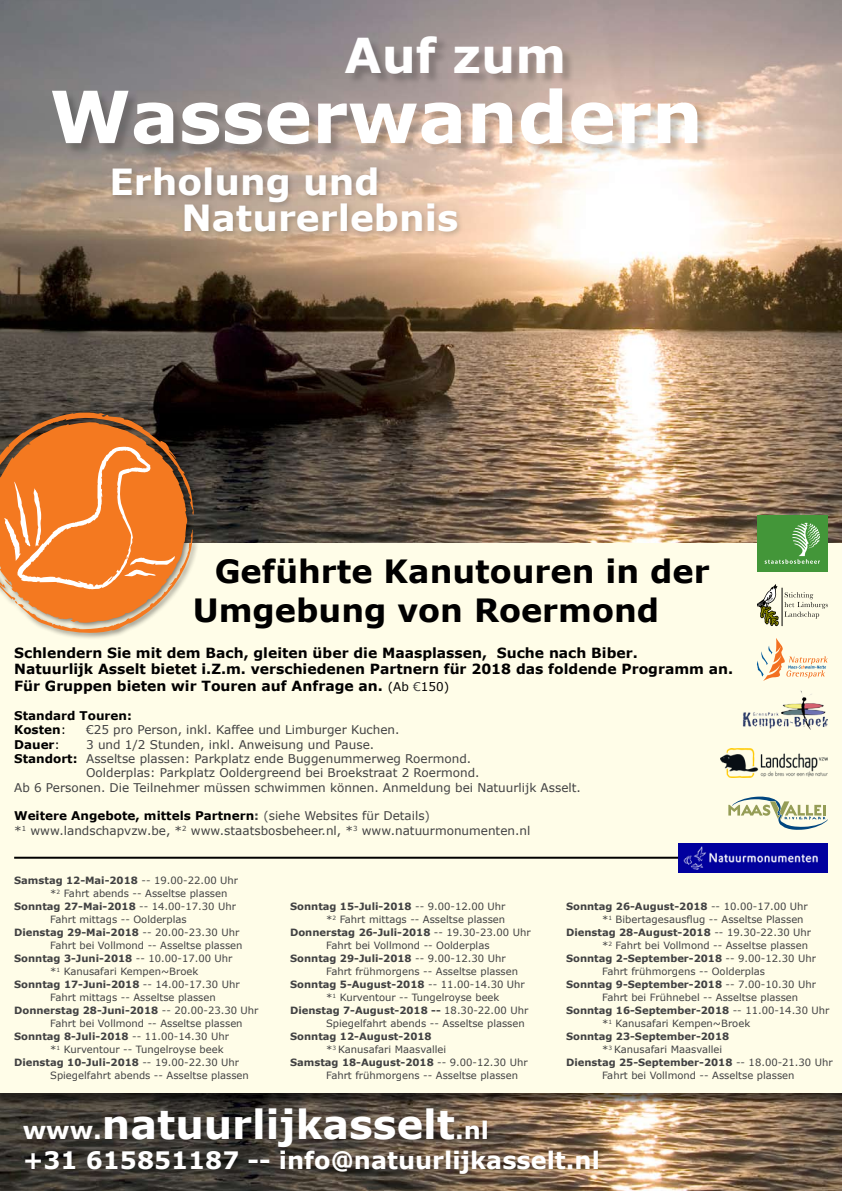
<style>
.page{position:relative;width:842px;height:1191px;background:#fff}
.page>*{position:absolute;margin:0;border:0;box-sizing:border-box;transform-origin:0 0}
.t1{font:700 72px "Verdana";color:#fff}
.t2{font:700 48px "Verdana";color:#fff}
.t3{font:700 40px "Verdana";color:#fff}
.t4{font:700 36px/36px "Verdana";color:#fff}
.t5{font:700 32px/38.4px "Verdana";color:#000}
.t6{font:700 24px "Verdana";color:#fff}
.t7{font:700 14px/16.8px "Verdana";color:#000}
.t8{font:12px/14.4px "Verdana";color:#414142}
.t9{font:700 12px/14.4px "Verdana";color:#000}
.t10{font:700 10px "Verdana";color:#414142}
.t11{font:10px "Verdana";color:#414142}
.s1{font-weight:400;font-size:12px}
.s2{font-weight:400;font-size:12px;color:#414142}
.s3{font-weight:400}
.s4{font-weight:700;color:#000}
.s5{font-weight:700}
.s6{color:#555658}
.s7{font-size:24px}
</style>
<div class="page">
<img style="left:0;top:1115px;width:842px;height:76px">
<img style="left:0;top:0;width:842px;height:543px">
<div style="left:0;top:544px;width:842px;height:571px;background:#000;opacity:.6"></div>
<div style="left:0;top:543px;width:842px;height:549px;background:#fffde8"></div>
<svg style="left:757px;top:584px;width:71px;height:42px"></svg>
<div style="left:757px;top:515px;width:71px;height:56px;background:#439639"></div>
<svg style="left:765px;top:523px;width:55px;height:41px"></svg>
<div style="left:0;top:409px;width:206px;height:237px;background:#000;opacity:.5"></div>
<svg style="left:0;top:412px;width:194px;height:222px"></svg>
<svg style="left:0;top:420px;width:189px;height:203px;background:#e2843f"></svg>
<div style="left:20px;top:1105px;width:652px;height:86px;background:#000;opacity:.15"></div>
<hr style="left:14px;top:856px;width:814px;height:2px;background:#000">
<svg style="left:757px;top:638px;width:71px;height:43px"></svg>
<img style="left:743px;top:690px;width:85px;height:40px">
<img style="left:678px;top:844px;width:150px;height:28px">
<img style="left:720px;top:749px;width:108px;height:28px">
<svg style="left:728px;top:796px;width:100px;height:34px"></svg>
<div style="left:53px;top:90px;width:789px;height:114px;background:#000;opacity:.2"></div>
<div style="left:109px;top:164px;width:655px;height:157px;background:#000;opacity:.2"></div>
<div style="left:347px;top:37px;width:345px;height:81px;background:#000;opacity:.2"></div>
<h2 class="t2" style="left:344px;top:21px;width:223px">Auf zum</h2>
<h1 class="t1" style="left:50px;top:66px;width:655px">Wasserwandern</h1>
<h3 class="t4" style="left:181px;top:163px;width:278px;text-indent:-72px">Erholung und<br>Naturerlebnis</h3>
<h3 class="t5" style="left:193px;top:552px;width:518px;text-indent:22px">Geführte Kanutouren in der<br>Umgebung von Roermond</h3>
<h3 class="t7" style="left:14px;top:643px;width:720px">Schlendern Sie mit dem Bach, gleiten über die Maasplassen, Suche nach Biber.<br>Natuurlijk Asselt bietet i.Z.m. verschiedenen Partnern für 2018 das foldende Programm an.<br>Für Gruppen bieten wir Touren auf Anfrage an. <span class="s1">(Ab</span> <span class="s2">€</span><span class="s1">150)</span></h3>
<p class="t9" style="left:14px;top:708px;width:119px">Standard Touren:<br>Kosten<span class="s3">:</span></p>
<p class="t8" style="left:86px;top:722px;width:315px">€25 pro Person, inkl. Kaffee und Limburger Kuchen.</p>
<p class="t9" style="left:14px;top:736px;width:47px">Dauer<span class="s3">:</span></p>
<p class="t8" style="left:86px;top:737px;width:289px">3 und 1/2 Stunden, inkl. Anweisung und Pause.</p>
<p class="t8" style="left:14px;top:751px;width:458px"><span class="s4">Standort:</span> Asseltse plassen: Parkplatz ende Buggenummerweg Roermond.</p>
<p class="t8" style="left:86px;top:765px;width:395px">Oolderplas: Parkplatz Ooldergreend bei Broekstraat 2 Roermond.</p>
<p class="t8" style="left:14px;top:780px;width:568px">Ab 6 Personen. Die Teilnehmer müssen schwimmen können. Anmeldung bei Natuurlijk Asselt.</p>
<p class="t8" style="left:14px;top:808px;width:518px"><span class="s4">Weitere Angebote, mittels Partnern</span><span class="s5">:</span> <span class="s6">(</span>siehe Websites für Details<span class="s6">)<br></span>*<sup>1</sup> www.landschapvzw.be, *<sup>2</sup> www.staatsbosbeheer.nl, *<sup>3</sup> www.natuurmonumenten.nl</p>
<p class="t10" style="left:14px;top:873px;width:226px">Samstag 12-Mai-2018 <span class="s3">-- 19.00-22.00 Uhr</span></p>
<p class="t11" style="left:50px;top:886px;width:179px">*<sup>2</sup> Fahrt abends -- Asseltse plassen</p>
<p class="t10" style="left:14px;top:899px;width:223px">Sonntag 27-Mai-2018 <span class="s3">-- 14.00-17.30 Uhr</span></p>
<p class="t11" style="left:50px;top:912px;width:138px">Fahrt mittags -- Oolderplas</p>
<p class="t10" style="left:14px;top:925px;width:227px">Dienstag 29-Mai-2018 <span class="s3">-- 20.00-23.30 Uhr</span></p>
<p class="t11" style="left:50px;top:938px;width:194px">Fahrt bei Vollmond -- Asseltse plassen</p>
<p class="t10" style="left:14px;top:951px;width:220px">Sonntag 3-Juni-2018 <span class="s3">-- 10.00-17.00 Uhr</span></p>
<p class="t11" style="left:50px;top:964px;width:150px">*<sup>1</sup> Kanusafari Kempen~Broek</p>
<p class="t10" style="left:14px;top:977px;width:227px">Sonntag 17-Juni-2018 <span class="s3">-- 14.00-17.30 Uhr</span></p>
<p class="t11" style="left:50px;top:990px;width:167px">Fahrt mittags -- Asseltse plassen</p>
<p class="t10" style="left:14px;top:1003px;width:246px">Donnerstag 28-Juni-2018 <span class="s3">-- 20.00-23.30 Uhr</span></p>
<p class="t11" style="left:50px;top:1016px;width:194px">Fahrt bei Vollmond -- Asseltse plassen</p>
<p class="t10" style="left:14px;top:1029px;width:216px">Sonntag 8-Juli-2018 <span class="s3">-- 11.00-14.30 Uhr</span></p>
<p class="t11" style="left:50px;top:1042px;width:175px">*<sup>1</sup> Kurventour -- Tungelroyse beek</p>
<p class="t10" style="left:14px;top:1055px;width:226px">Dienstag 10-Juli-2018 <span class="s3">-- 19.00-22.30 Uhr</span></p>
<p class="t11" style="left:50px;top:1068px;width:200px">Spiegelfahrt abends -- Asseltse plassen</p>
<p class="t10" style="left:290px;top:899px;width:217px">Sonntag 15-Juli-2018 <span class="s3">-- 9.00-12.00 Uhr</span></p>
<p class="t11" style="left:326px;top:912px;width:181px">*<sup>2</sup> Fahrt mittags -- Asseltse plassen</p>
<p class="t10" style="left:290px;top:925px;width:242px">Donnerstag 26-Juli-2018 <span class="s3">-- 19.30-23.00 Uhr</span></p>
<p class="t11" style="left:326px;top:938px;width:165px">Fahrt bei Vollmond -- Oolderplas</p>
<p class="t10" style="left:290px;top:951px;width:217px">Sonntag 29-Juli-2018 <span class="s3">-- 9.00-12.30 Uhr</span></p>
<p class="t11" style="left:326px;top:964px;width:193px">Fahrt frühmorgens -- Asseltse plassen</p>
<p class="t10" style="left:290px;top:977px;width:236px">Sonntag 5-August-2018 <span class="s3">-- 11.00-14.30 Uhr</span></p>
<p class="t11" style="left:326px;top:990px;width:175px">*<sup>1</sup> Kurventour -- Tungelroyse beek</p>
<p class="t10" style="left:290px;top:1003px;width:240px">Dienstag 7-August-2018 -- <span class="s3">18.30-22.00 Uhr</span></p>
<p class="t11" style="left:326px;top:1016px;width:200px">Spiegelfahrt abends -- Asseltse plassen</p>
<p class="t10" style="left:290px;top:1029px;width:143px">Sonntag 12-August-2018</p>
<p class="t11" style="left:326px;top:1042px;width:122px">*<sup>3</sup> Kanusafari Maasvallei</p>
<p class="t10" style="left:290px;top:1055px;width:239px">Samstag 18-August-2018 <span class="s3">-- 9.00-12.30 Uhr</span></p>
<p class="t11" style="left:326px;top:1068px;width:193px">Fahrt frühmorgens -- Asseltse plassen</p>
<p class="t10" style="left:566px;top:899px;width:243px">Sonntag 26-August-2018 <span class="s3">-- 10.00-17.00 Uhr</span></p>
<p class="t11" style="left:602px;top:912px;width:203px">*<sup>1</sup> Bibertagesausflug -- Asseltse Plassen</p>
<p class="t10" style="left:566px;top:925px;width:247px">Dienstag 28-August-2018 <span class="s3">-- 19.30-22.30 Uhr</span></p>
<p class="t11" style="left:602px;top:938px;width:207px">*<sup>2</sup> Fahrt bei Vollmond -- Asseltse plassen</p>
<p class="t10" style="left:566px;top:951px;width:251px">Sonntag 2-September-2018 <span class="s3">-- 9.00-12.30 Uhr</span></p>
<p class="t11" style="left:602px;top:964px;width:165px">Fahrt frühmorgens -- Oolderplas</p>
<p class="t10" style="left:566px;top:977px;width:251px">Sonntag 9-September-2018 <span class="s3">-- 7.00-10.30 Uhr</span></p>
<p class="t11" style="left:602px;top:990px;width:198px">Fahrt bei Frühnebel -- Asseltse plassen</p>
<p class="t10" style="left:566px;top:1003px;width:265px">Sonntag 16-September-2018 <span class="s3">-- 11.00-14.30 Uhr</span></p>
<p class="t11" style="left:602px;top:1016px;width:150px">*<sup>1</sup> Kanusafari Kempen~Broek</p>
<p class="t10" style="left:566px;top:1029px;width:165px">Sonntag 23-September-2018</p>
<p class="t11" style="left:602px;top:1042px;width:122px">*<sup>3</sup> Kanusafari Maasvallei</p>
<p class="t10" style="left:566px;top:1055px;width:268px">Dienstag 25-September-2018 <span class="s3">-- 18.00-21.30 Uhr</span></p>
<p class="t11" style="left:602px;top:1068px;width:194px">Fahrt bei Vollmond -- Asseltse plassen</p>
<h3 class="t3" style="left:23px;top:1096px;width:468px"><span class="s7">www.</span>natuurlijkasselt<span class="s7">.nl</span></h3>
<h3 class="t6" style="left:23px;top:1143px;width:579px">+31 615851187 -- info@natuurlijkasselt.nl</h3>
</div>
